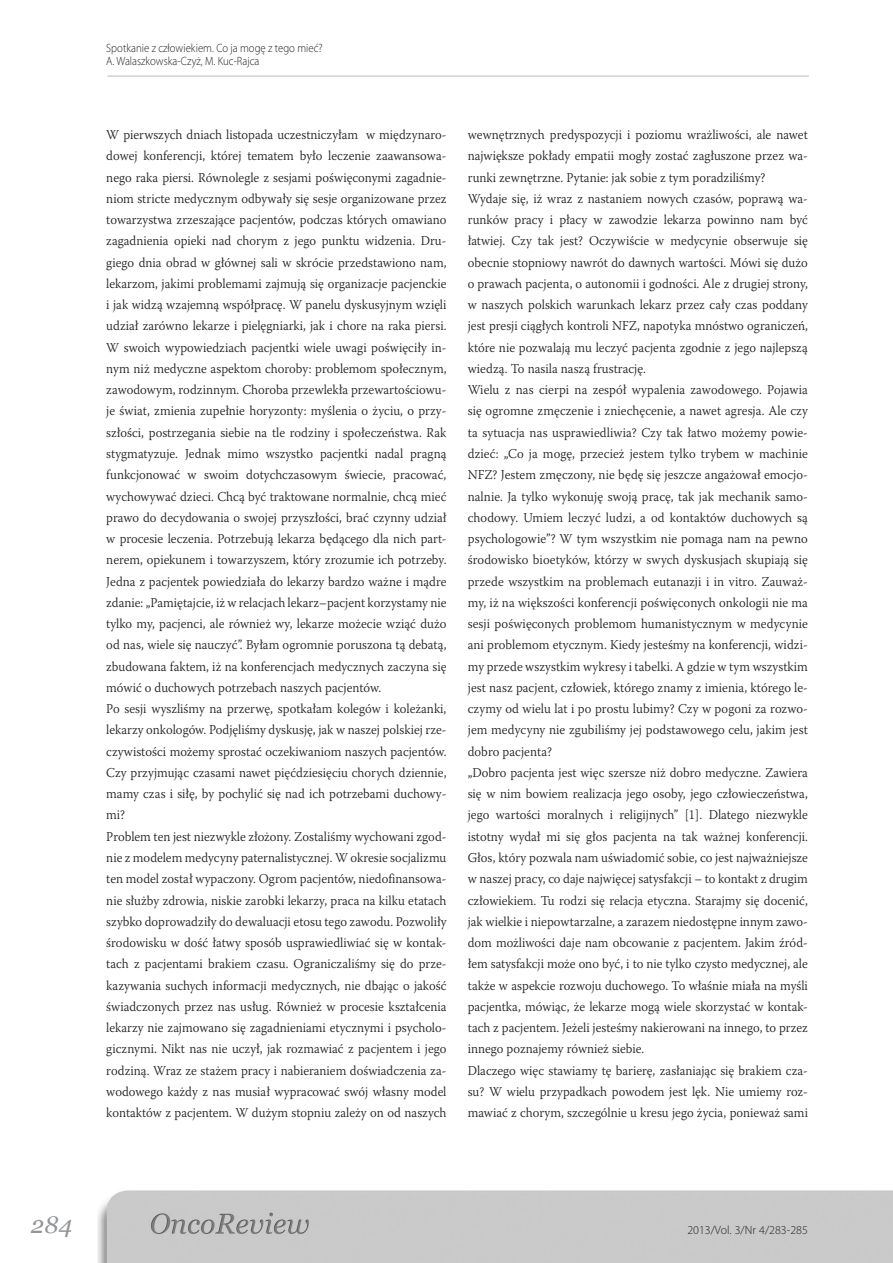
<style>
.page{position:relative;width:893px;height:1263px;background:#fff}
.page>*{position:absolute;margin:0;border:0;box-sizing:border-box;transform-origin:0 0}
.t1{font:italic 24px "Georgia";color:#939598}
.t2{font:300 13.5px/21.3px "Warnock Pro";color:#231f20;scale:.95 1}
.t3{font:300 12px/13.5px "Myriad Pro";color:#231f20;scale:.9 1}
.t4{font:300 12px "Myriad Pro";color:#231f20}
</style>
<div class="page">
<div style="left:98px;top:1190px;width:794px;height:73px;background:#c9c9c9"></div>
<hr style="left:107px;top:75px;width:702px;height:2px;background:#d1d2d4">
<img style="left:892px;top:1190px;width:1px;height:73px">
<p class="t3" style="left:106px;top:41px;width:242px">Spotkanie z człowiekiem. Co ja mogę z tego mieć?<br>A. Walaszkowska-Czyż, M. Kuc-Rajca</p>
<p class="t2" style="left:106px;top:124px;width:360px">W pierwszych dniach listopada uczestniczyłam w międzynaro&shy;dowej konferencji, której tematem było leczenie zaawansowa&shy;nego raka piersi. Równolegle z sesjami poświęconymi zagadnie&shy;niom stricte medycznym odbywały się sesje organizowane przez towarzystwa zrzeszające pacjentów, podczas których omawiano zagadnienia opieki nad chorym z jego punktu widzenia. Dru&shy;giego dnia obrad w głównej sali w skrócie przedstawiono nam, lekarzom, jakimi problemami zajmują się organizacje pacjenckie i jak widzą wzajemną współpracę. W panelu dyskusyjnym wzięli udział zarówno lekarze i pielęgniarki, jak i chore na raka piersi.<br>W swoich wypowiedziach pacjentki wiele uwagi poświęciły in&shy;nym niż medyczne aspektom choroby: problemom społecznym, zawodowym, rodzinnym. Choroba przewlekła przewartościowu&shy;je świat, zmienia zupełnie horyzonty: myślenia o życiu, o przy&shy;szłości, postrzegania siebie na tle rodziny i społeczeństwa. Rak stygmatyzuje. Jednak mimo wszystko pacjentki nadal pragną funkcjonować w swoim dotychczasowym świecie, pracować, wychowywać dzieci. Chcą być traktowane normalnie, chcą mieć prawo do decydowania o swojej przyszłości, brać czynny udział w procesie leczenia. Potrzebują lekarza będącego dla nich part&shy;nerem, opiekunem i towarzyszem, który zrozumie ich potrzeby.<br>Jedna z pacjentek powiedziała do lekarzy bardzo ważne i mądre zdanie: „Pamiętajcie, iż w relacjach lekarz–pacjent korzystamy nie tylko my, pacjenci, ale również wy, lekarze możecie wziąć dużo od nas, wiele się nauczyć”. Byłam ogromnie poruszona tą debatą, zbudowana faktem, iż na konferencjach medycznych zaczyna się mówić o duchowych potrzebach naszych pacjentów.<br>Po sesji wyszliśmy na przerwę, spotkałam kolegów i koleżanki, lekarzy onkologów. Podjęliśmy dyskusję, jak w naszej polskiej rze&shy;czywistości możemy sprostać oczekiwaniom naszych pacjentów.<br>Czy przyjmując czasami nawet pięćdziesięciu chorych dziennie, mamy czas i siłę, by pochylić się nad ich potrzebami duchowy&shy;mi?<br>Problem ten jest niezwykle złożony. Zostaliśmy wychowani zgod&shy;nie z modelem medycyny paternalistycznej. W okresie socjalizmu ten model został wypaczony. Ogrom pacjentów, niedofinansowa&shy;nie służby zdrowia, niskie zarobki lekarzy, praca na kilku etatach szybko doprowadziły do dewaluacji etosu tego zawodu. Pozwoliły środowisku w dość łatwy sposób usprawiedliwiać się w kontak&shy;tach z pacjentami brakiem czasu. Ograniczaliśmy się do prze&shy;kazywania suchych informacji medycznych, nie dbając o jakość świadczonych przez nas usług. Również w procesie kształcenia lekarzy nie zajmowano się zagadnieniami etycznymi i psycholo&shy;gicznymi. Nikt nas nie uczył, jak rozmawiać z pacjentem i jego rodziną. Wraz ze stażem pracy i nabieraniem doświadczenia za&shy;wodowego każdy z nas musiał wypracować swój własny model kontaktów z pacjentem. W dużym stopniu zależy on od naszych</p>
<p class="t2" style="left:468px;top:124px;width:360px">wewnętrznych predyspozycji i poziomu wrażliwości, ale nawet największe pokłady empatii mogły zostać zagłuszone przez wa&shy;runki zewnętrzne. Pytanie: jak sobie z tym poradziliśmy?<br>Wydaje się, iż wraz z nastaniem nowych czasów, poprawą wa&shy;runków pracy i płacy w zawodzie lekarza powinno nam być łatwiej. Czy tak jest? Oczywiście w medycynie obserwuje się obecnie stopniowy nawrót do dawnych wartości. Mówi się dużo o prawach pacjenta, o autonomii i godności. Ale z drugiej strony, w naszych polskich warunkach lekarz przez cały czas poddany jest presji ciągłych kontroli NFZ, napotyka mnóstwo ograniczeń, które nie pozwalają mu leczyć pacjenta zgodnie z jego najlepszą wiedzą. To nasila naszą frustrację.<br>Wielu z nas cierpi na zespół wypalenia zawodowego. Pojawia się ogromne zmęczenie i zniechęcenie, a nawet agresja. Ale czy ta sytuacja nas usprawiedliwia? Czy tak łatwo możemy powie&shy;dzieć: „Co ja mogę, przecież jestem tylko trybem w machinie NFZ? Jestem zmęczony, nie będę się jeszcze angażował emocjo&shy;nalnie. Ja tylko wykonuję swoją pracę, tak jak mechanik samo&shy;chodowy. Umiem leczyć ludzi, a od kontaktów duchowych są psychologowie”? W tym wszystkim nie pomaga nam na pewno środowisko bioetyków, którzy w swych dyskusjach skupiają się przede wszystkim na problemach eutanazji i in vitro. Zauważ&shy;my, iż na większości konferencji poświęconych onkologii nie ma sesji poświęconych problemom humanistycznym w medycynie ani problemom etycznym. Kiedy jesteśmy na konferencji, widzi&shy;my przede wszystkim wykresy i tabelki. A gdzie w tym wszystkim jest nasz pacjent, człowiek, którego znamy z imienia, którego le&shy;czymy od wielu lat i po prostu lubimy? Czy w pogoni za rozwo&shy;jem medycyny nie zgubiliśmy jej podstawowego celu, jakim jest dobro pacjenta?<br>„Dobro pacjenta jest więc szersze niż dobro medyczne. Zawiera się w nim bowiem realizacja jego osoby, jego człowieczeństwa, jego wartości moralnych i religijnych” [1]. Dlatego niezwykle istotny wydał mi się głos pacjenta na tak ważnej konferencji.<br>Głos, który pozwala nam uświadomić sobie, co jest najważniejsze w naszej pracy, co daje najwięcej satysfakcji – to kontakt z drugim człowiekiem. Tu rodzi się relacja etyczna. Starajmy się docenić, jak wielkie i niepowtarzalne, a zarazem niedostępne innym zawo&shy;dom możliwości daje nam obcowanie z pacjentem. Jakim źród&shy;łem satysfakcji może ono być, i to nie tylko czysto medycznej, ale także w aspekcie rozwoju duchowego. To właśnie miała na myśli pacjentka, mówiąc, że lekarze mogą wiele skorzystać w kontak&shy;tach z pacjentem. Jeżeli jesteśmy nakierowani na innego, to przez innego poznajemy również siebie.<br>Dlaczego więc stawiamy tę barierę, zasłaniając się brakiem cza&shy;su? W wielu przypadkach powodem jest lęk. Nie umiemy roz&shy;mawiać z chorym, szczególnie u kresu jego życia, ponieważ sami</p>
<h1 class="t1" style="left:31px;top:1210px;width:43px">284</h1>
<p class="t4" style="left:687px;top:1223px;width:122px">2013/Vol. 3/Nr 4/283-285</p>
</div>
